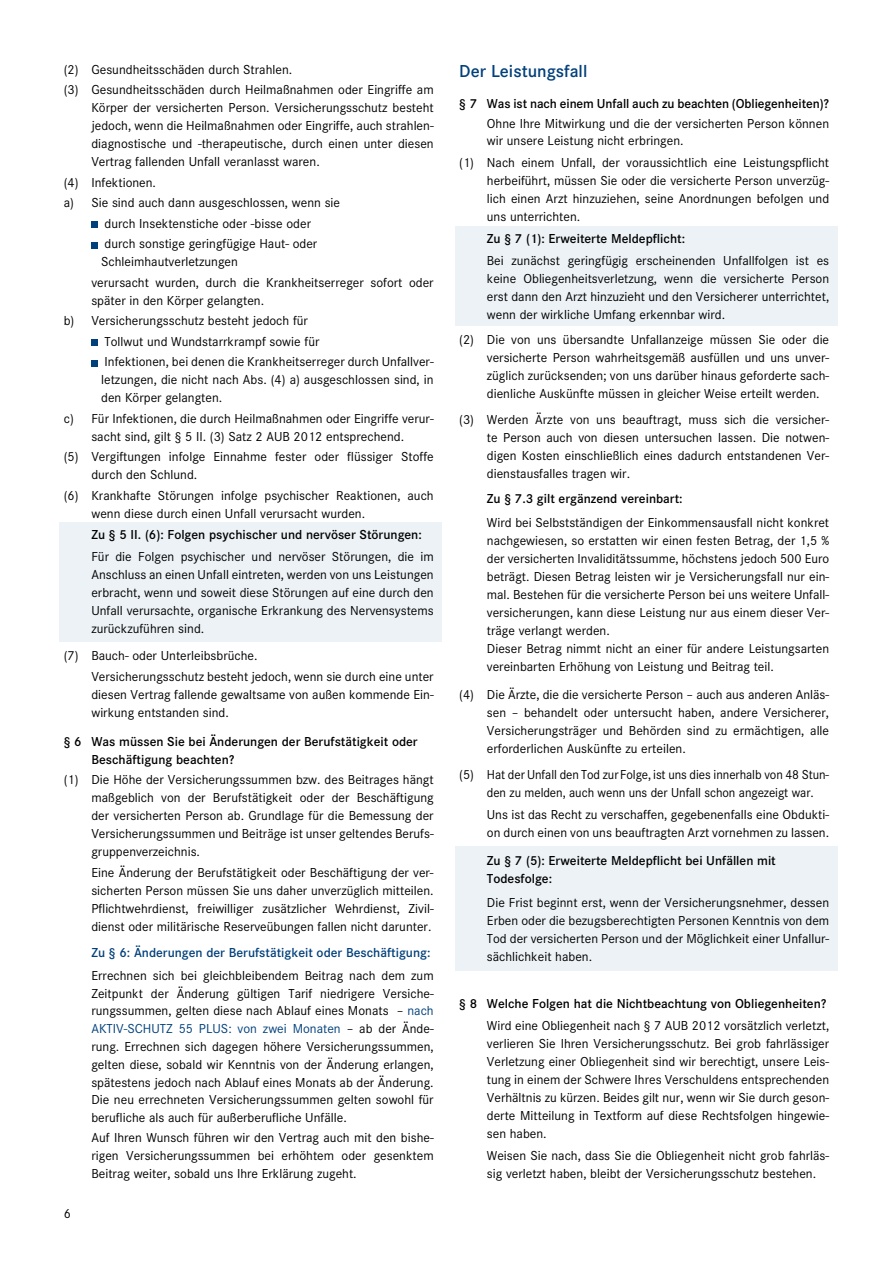
<style>
.page{position:relative;width:893px;height:1263px;background:#fff}
.page>*{position:absolute;margin:0;border:0;box-sizing:border-box;transform-origin:0 0}
.t1{font:600 18px "Corporate S";color:#00407b}
.t2{font:13.5px/18px "Corporate S";color:#000;text-align:justify}
.t3{font:600 13.5px/18px "Corporate S";color:#000}
.t4{font:600 13.5px "Corporate S";color:#00407b}
.s1{color:#00407b}
</style>
<div class="page">
<div style="left:455px;top:846px;width:383px;height:125px;background:#edf2f6"></div>
<div style="left:60px;top:522px;width:382px;height:119px;background:#edf2f6"></div>
<div style="left:455px;top:226px;width:383px;height:100px;background:#edf2f6"></div>
<div style="left:91px;top:222px;width:7px;height:6px;background:#00407b"></div>
<div style="left:91px;top:242px;width:7px;height:6px;background:#00407b"></div>
<div style="left:91px;top:340px;width:7px;height:6px;background:#00407b"></div>
<div style="left:91px;top:360px;width:7px;height:6px;background:#00407b"></div>
<p class="t2" style="left:64px;top:59px;width:371px;line-height:20.5px">(2) Gesundheitsschäden durch Strahlen.<br>(3) Gesundheitsschäden durch Heilmaßnahmen oder Eingriffe am</p>
<p class="t2" style="left:91px;top:99px;width:344px">Körper der versicherten Person. Versicherungsschutz besteht jedoch, wenn die Heilmaßnahmen oder Eingriffe, auch strahlen&shy;diagnostische und -therapeutische, durch einen unter diesen Vertrag fallenden Unfall veranlasst waren.</p>
<p class="t2" style="left:64px;top:174px;width:94px">(4) Infektionen.</p>
<p class="t2" style="left:64px;top:194px;width:278px">a) Sie sind auch dann ausgeschlossen, wenn sie</p>
<p class="t2" style="left:105px;top:215px;width:208px">durch Insektenstiche oder -bisse oder</p>
<p class="t2" style="left:105px;top:235px;width:214px">durch sonstige geringfügige Haut- oder</p>
<p class="t2" style="left:91px;top:252px;width:344px;line-height:20.5px;text-indent:10px">Schleimhautverletzungen<br>verursacht wurden, durch die Krankheitserreger sofort oder</p>
<p class="t2" style="left:91px;top:292px;width:174px">später in den Körper gelangten.</p>
<p class="t2" style="left:64px;top:312px;width:246px">b) Versicherungsschutz besteht jedoch für</p>
<p class="t2" style="left:105px;top:333px;width:216px">Tollwut und Wundstarrkrampf sowie für</p>
<p class="t2" style="left:105px;top:353px;width:331px">Infektionen, bei denen die Krankheitserreger durch Unfallver-</p>
<p class="t2" style="left:101px;top:371px;width:334px">letzungen, die nicht nach Abs. (4) a) ausgeschlossen sind, in den Körper gelangten.</p>
<p class="t2" style="left:64px;top:410px;width:371px;text-align:center">c) Für Infektionen, die durch Heilmaßnahmen oder Eingriffe verur&shy;sacht sind, gilt § 5 II. (3) Satz 2 AUB 2012 entsprechend.</p>
<p class="t2" style="left:91px;top:448px;width:344px;text-indent:-28px">(5) Vergiftungen infolge Einnahme fester oder flüssiger Stoffe durch den Schlund.</p>
<p class="t2" style="left:91px;top:487px;width:344px;text-indent:-28px">(6) Krankhafte Störungen infolge psychischer Reaktionen, auch wenn diese durch einen Unfall verursacht wurden.</p>
<p class="t3" style="left:91px;top:525px;width:332px">Zu § 5 II. (6): Folgen psychischer und nervöser Störungen:</p>
<p class="t2" style="left:91px;top:548px;width:344px">Für die Folgen psychischer und nervöser Störungen, die im Anschluss an einen Unfall eintreten, werden von uns Leistungen erbracht, wenn und soweit diese Störungen auf eine durch den Unfall verursachte, organische Erkrankung des Nervensystems zurückzuführen sind.</p>
<p class="t2" style="left:91px;top:645px;width:344px;line-height:20.5px;text-indent:-28px">(7) Bauch- oder Unterleibsbrüche.<br>Versicherungsschutz besteht jedoch, wenn sie durch eine unter</p>
<p class="t2" style="left:91px;top:685px;width:344px">diesen Vertrag fallende gewaltsame von außen kommende Ein&shy;wirkung entstanden sind.</p>
<p class="t3" style="left:91px;top:732px;width:328px;text-indent:-28px">§ 6 Was müssen Sie bei Änderungen der Berufstätigkeit oder<br>Beschäftigung beachten?</p>
<p class="t2" style="left:91px;top:771px;width:344px;text-indent:-28px">(1) Die Höhe der Versicherungssummen bzw. des Beitrages hängt maßgeblich von der Berufstätigkeit oder der Beschäftigung der versicherten Person ab. Grundlage für die Bemessung der Versicherungssummen und Beiträge ist unser geltendes Berufs&shy;gruppenverzeichnis.</p>
<p class="t2" style="left:91px;top:863px;width:344px">Eine Änderung der Berufstätigkeit oder Beschäftigung der ver&shy;sicherten Person müssen Sie uns daher unverzüglich mitteilen.<br>Pflichtwehrdienst, freiwilliger zusätzlicher Wehrdienst, Zivil&shy;dienst oder militärische Reserveübungen fallen nicht darunter.</p>
<p class="t4" style="left:91px;top:945px;width:341px">Zu § 6: Änderungen der Berufstätigkeit oder Beschäftigung:</p>
<p class="t2" style="left:91px;top:966px;width:344px">Errechnen sich bei gleichbleibendem Beitrag nach dem zum Zeitpunkt der Änderung gültigen Tarif niedrigere Versiche&shy;rungssummen, gelten diese nach Ablauf eines Monats – <span class="s1">nach AKTIV-SCHUTZ 55 PLUS: von zwei Monaten</span> – ab der Ände&shy;rung. Errechnen sich dagegen höhere Versicherungssummen, gelten diese, sobald wir Kenntnis von der Änderung erlangen, spätestens jedoch nach Ablauf eines Monats ab der Änderung.<br>Die neu errechneten Versicherungssummen gelten sowohl für berufliche als auch für außerberufliche Unfälle.</p>
<p class="t2" style="left:91px;top:1129px;width:344px">Auf Ihren Wunsch führen wir den Vertrag auch mit den bishe&shy;rigen Versicherungssummen bei erhöhtem oder gesenktem Beitrag weiter, sobald uns Ihre Erklärung zugeht.</p>
<p class="t2" style="left:64px;top:1204px;width:9px">6</p>
<h1 class="t1" style="left:459px;top:61px;width:130px">Der Leistungsfall</h1>
<p class="t3" style="left:459px;top:94px;width:371px">§ 7 Was ist nach einem Unfall auch zu beachten (Obliegenheiten)?</p>
<p class="t2" style="left:487px;top:116px;width:344px;line-height:16.5px">Ohne Ihre Mitwirkung und die der versicherten Person können wir unsere Leistung nicht erbringen.</p>
<p class="t2" style="left:487px;top:153px;width:344px;text-indent:-28px">(1) Nach einem Unfall, der voraussichtlich eine Leistungspflicht herbeiführt, müssen Sie oder die versicherte Person unverzüg&shy;lich einen Arzt hinzuziehen, seine Anordnungen befolgen und uns unterrichten.</p>
<p class="t3" style="left:487px;top:230px;width:200px">Zu § 7 (1): Erweiterte Meldepflicht:</p>
<p class="t2" style="left:487px;top:252px;width:344px">Bei zunächst geringfügig erscheinenden Unfallfolgen ist es keine Obliegenheitsverletzung, wenn die versicherte Person erst dann den Arzt hinzuzieht und den Versicherer unterrichtet, wenn der wirkliche Umfang erkennbar wird.</p>
<p class="t2" style="left:487px;top:331px;width:344px;text-indent:-28px">(2) Die von uns übersandte Unfallanzeige müssen Sie oder die versicherte Person wahrheitsgemäß ausfüllen und uns unver&shy;züglich zurücksenden; von uns darüber hinaus geforderte sach&shy;dienliche Auskünfte müssen in gleicher Weise erteilt werden.</p>
<p class="t2" style="left:487px;top:410px;width:344px;text-indent:-28px">(3) Werden Ärzte von uns beauftragt, muss sich die versicher&shy;te Person auch von diesen untersuchen lassen. Die notwen&shy;digen Kosten einschließlich eines dadurch entstandenen Ver&shy;dienstausfalles tragen wir.</p>
<p class="t3" style="left:487px;top:489px;width:197px">Zu § 7.3 gilt ergänzend vereinbart:</p>
<p class="t2" style="left:487px;top:514px;width:344px;text-align:left">Wird bei Selbstständigen der Einkommensausfall nicht konkret nachgewiesen, so erstatten wir einen festen Betrag, der 1,5 % der versicherten Invaliditätssumme, höchstens jedoch 500 Euro beträgt. Diesen Betrag leisten wir je Versicherungsfall nur ein&shy;mal. Bestehen für die versicherte Person bei uns weitere Unfall&shy;versicherungen, kann diese Leistung nur aus einem dieser Ver&shy;träge verlangt werden.<br>Dieser Betrag nimmt nicht an einer für andere Leistungsarten vereinbarten Erhöhung von Leistung und Beitrag teil.</p>
<p class="t2" style="left:487px;top:686px;width:344px;text-indent:-28px">(4) Die Ärzte, die die versicherte Person – auch aus anderen Anläs&shy;sen – behandelt oder untersucht haben, andere Versicherer, Versicherungsträger und Behörden sind zu ermächtigen, alle erforderlichen Auskünfte zu erteilen.</p>
<p class="t2" style="left:487px;top:765px;width:344px;text-indent:-28px">(5) Hat der Unfall den Tod zur Folge, ist uns dies innerhalb von 48 Stun&shy;den zu melden, auch wenn uns der Unfall schon angezeigt war.</p>
<p class="t2" style="left:487px;top:805px;width:344px">Uns ist das Recht zu verschaffen, gegebenenfalls eine Obdukti&shy;on durch einen von uns beauftragten Arzt vornehmen zu lassen.</p>
<p class="t3" style="left:487px;top:852px;width:290px">Zu § 7 (5): Erweiterte Meldepflicht bei Unfällen mit<br>Todesfolge:</p>
<p class="t2" style="left:487px;top:894px;width:344px">Die Frist beginnt erst, wenn der Versicherungsnehmer, dessen Erben oder die bezugsberechtigten Personen Kenntnis von dem Tod der versicherten Person und der Möglichkeit einer Unfallur&shy;sächlichkeit haben.</p>
<p class="t3" style="left:459px;top:994px;width:369px">§ 8 Welche Folgen hat die Nichtbeachtung von Obliegenheiten?</p>
<p class="t2" style="left:487px;top:1016px;width:344px">Wird eine Obliegenheit nach § 7 AUB 2012 vorsätzlich verletzt, verlieren Sie Ihren Versicherungsschutz. Bei grob fahrlässiger Verletzung einer Obliegenheit sind wir berechtigt, unsere Leis&shy;tung in einem der Schwere Ihres Verschuldens entsprechenden Verhältnis zu kürzen. Beides gilt nur, wenn wir Sie durch geson&shy;derte Mitteilung in Textform auf diese Rechtsfolgen hingewie&shy;sen haben.</p>
<p class="t2" style="left:487px;top:1146px;width:344px">Weisen Sie nach, dass Sie die Obliegenheit nicht grob fahrläs&shy;sig verletzt haben, bleibt der Versicherungsschutz bestehen.</p>
</div>
